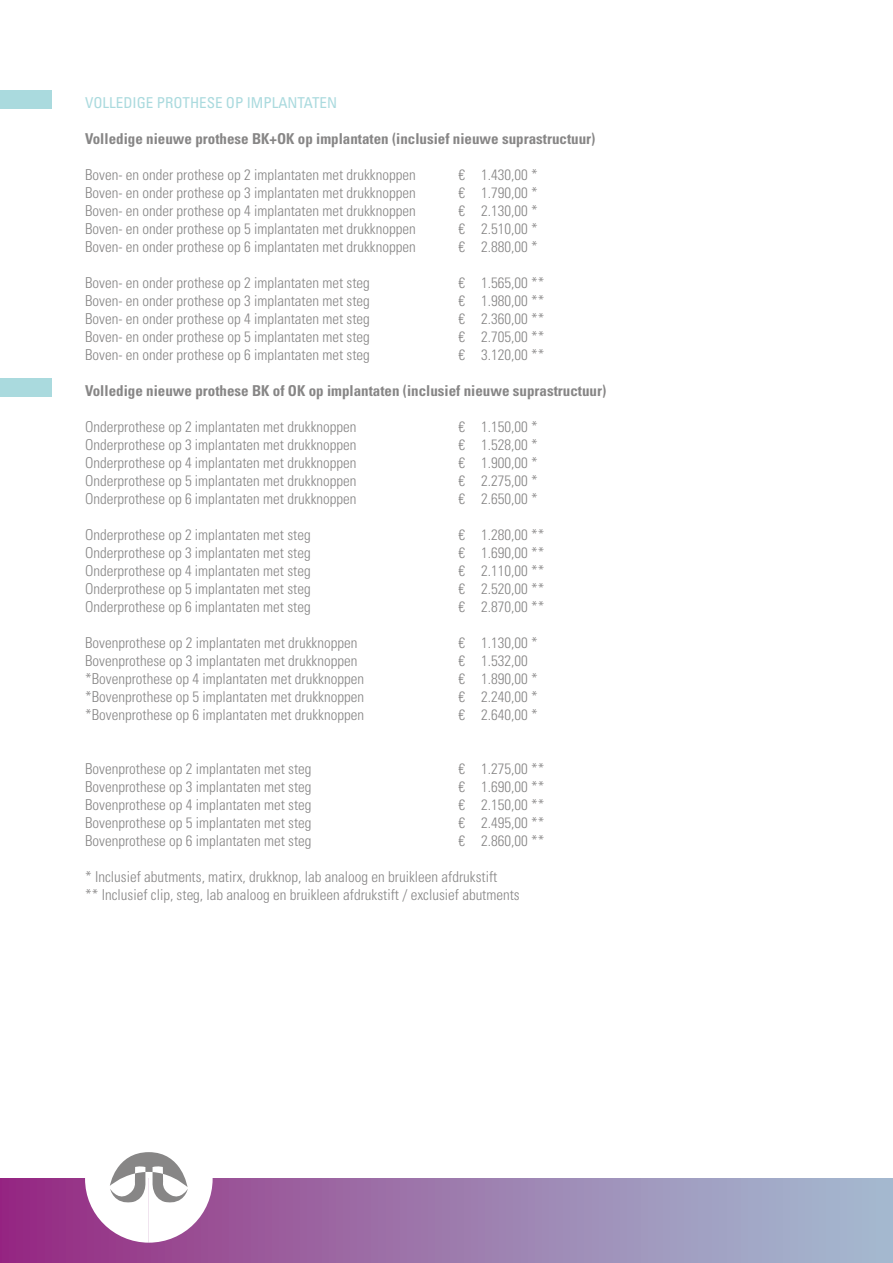
<style>
.page{position:relative;width:893px;height:1263px;background:#fff}
.page>*{position:absolute;margin:0;border:0;box-sizing:border-box;transform-origin:0 0}
.t1{font:300 condensed 15px/18px "Univers LT";color:#878686}
.t2{font:700 condensed 15px "Univers LT";color:#878686}
.t3{font:condensed 15px "Univers LT";color:#aadade}
</style>
<div class="page">
<div style="left:0;top:1178px;width:893px;height:85px;background:linear-gradient(to right,#962c83,#a4c0d4)"></div>
<svg style="left:85px;top:1152px;width:128px;height:90px"></svg>
<div style="left:0;top:90px;width:51px;height:18px;background:#aadade"></div>
<div style="left:0;top:378px;width:51px;height:18px;background:#aadade"></div>
<p class="t3" style="left:85px;top:93px;width:253px">VOLLEDIGE PROTHESE OP IMPLANTATEN</p>
<p class="t2" style="left:85px;top:129px;width:512px">Volledige nieuwe prothese BK+OK op implantaten (inclusief nieuwe suprastructuur)</p>
<p class="t1" style="left:85px;top:166px;width:332px">Boven- en onder prothese op 2 implantaten met drukknoppen</p>
<p class="t1" style="left:459px;top:166px;width:81px">€ 1.430,00 *</p>
<p class="t1" style="left:85px;top:184px;width:332px">Boven- en onder prothese op 3 implantaten met drukknoppen</p>
<p class="t1" style="left:459px;top:184px;width:81px">€ 1.790,00 *</p>
<p class="t1" style="left:85px;top:202px;width:332px">Boven- en onder prothese op 4 implantaten met drukknoppen</p>
<p class="t1" style="left:459px;top:202px;width:81px">€ 2.130,00 *</p>
<p class="t1" style="left:85px;top:220px;width:332px">Boven- en onder prothese op 5 implantaten met drukknoppen</p>
<p class="t1" style="left:459px;top:220px;width:81px">€ 2.510,00 *</p>
<p class="t1" style="left:85px;top:238px;width:332px">Boven- en onder prothese op 6 implantaten met drukknoppen</p>
<p class="t1" style="left:459px;top:238px;width:81px">€ 2.880,00 *</p>
<p class="t1" style="left:85px;top:274px;width:286px">Boven- en onder prothese op 2 implantaten met steg</p>
<p class="t1" style="left:459px;top:274px;width:87px">€ 1.565,00 **</p>
<p class="t1" style="left:85px;top:292px;width:286px">Boven- en onder prothese op 3 implantaten met steg</p>
<p class="t1" style="left:459px;top:292px;width:87px">€ 1.980,00 **</p>
<p class="t1" style="left:85px;top:310px;width:286px">Boven- en onder prothese op 4 implantaten met steg</p>
<p class="t1" style="left:459px;top:310px;width:87px">€ 2.360,00 **</p>
<p class="t1" style="left:85px;top:328px;width:286px">Boven- en onder prothese op 5 implantaten met steg</p>
<p class="t1" style="left:459px;top:328px;width:87px">€ 2.705,00 **</p>
<p class="t1" style="left:85px;top:346px;width:286px">Boven- en onder prothese op 6 implantaten met steg</p>
<p class="t1" style="left:459px;top:346px;width:87px">€ 3.120,00 **</p>
<p class="t2" style="left:85px;top:381px;width:523px">Volledige nieuwe prothese BK of OK op implantaten (inclusief nieuwe suprastructuur)</p>
<p class="t1" style="left:85px;top:418px;width:273px">Onderprothese op 2 implantaten met drukknoppen</p>
<p class="t1" style="left:459px;top:418px;width:81px">€ 1.150,00 *</p>
<p class="t1" style="left:85px;top:436px;width:273px">Onderprothese op 3 implantaten met drukknoppen</p>
<p class="t1" style="left:459px;top:436px;width:81px">€ 1.528,00 *</p>
<p class="t1" style="left:85px;top:454px;width:273px">Onderprothese op 4 implantaten met drukknoppen</p>
<p class="t1" style="left:459px;top:454px;width:81px">€ 1.900,00 *</p>
<p class="t1" style="left:85px;top:472px;width:273px">Onderprothese op 5 implantaten met drukknoppen</p>
<p class="t1" style="left:459px;top:472px;width:81px">€ 2.275,00 *</p>
<p class="t1" style="left:85px;top:490px;width:273px">Onderprothese op 6 implantaten met drukknoppen</p>
<p class="t1" style="left:459px;top:490px;width:81px">€ 2.650,00 *</p>
<p class="t1" style="left:85px;top:526px;width:227px">Onderprothese op 2 implantaten met steg</p>
<p class="t1" style="left:459px;top:526px;width:87px">€ 1.280,00 **</p>
<p class="t1" style="left:85px;top:544px;width:227px">Onderprothese op 3 implantaten met steg</p>
<p class="t1" style="left:459px;top:544px;width:87px">€ 1.690,00 **</p>
<p class="t1" style="left:85px;top:562px;width:227px">Onderprothese op 4 implantaten met steg</p>
<p class="t1" style="left:459px;top:562px;width:87px">€ 2.110,00 **</p>
<p class="t1" style="left:85px;top:580px;width:227px">Onderprothese op 5 implantaten met steg</p>
<p class="t1" style="left:459px;top:580px;width:87px">€ 2.520,00 **</p>
<p class="t1" style="left:85px;top:598px;width:227px">Onderprothese op 6 implantaten met steg</p>
<p class="t1" style="left:459px;top:598px;width:87px">€ 2.870,00 **</p>
<p class="t1" style="left:85px;top:634px;width:274px">Bovenprothese op 2 implantaten met drukknoppen</p>
<p class="t1" style="left:459px;top:634px;width:81px">€ 1.130,00 *</p>
<p class="t1" style="left:85px;top:652px;width:274px">Bovenprothese op 3 implantaten met drukknoppen</p>
<p class="t1" style="left:459px;top:652px;width:71px">€ 1.532,00</p>
<p class="t1" style="left:85px;top:670px;width:281px">*Bovenprothese op 4 implantaten met drukknoppen</p>
<p class="t1" style="left:459px;top:670px;width:81px">€ 1.890,00 *</p>
<p class="t1" style="left:85px;top:688px;width:281px">*Bovenprothese op 5 implantaten met drukknoppen</p>
<p class="t1" style="left:459px;top:688px;width:81px">€ 2.240,00 *</p>
<p class="t1" style="left:85px;top:706px;width:281px">*Bovenprothese op 6 implantaten met drukknoppen</p>
<p class="t1" style="left:459px;top:706px;width:81px">€ 2.640,00 *</p>
<p class="t1" style="left:85px;top:760px;width:228px">Bovenprothese op 2 implantaten met steg</p>
<p class="t1" style="left:459px;top:760px;width:87px">€ 1.275,00 **</p>
<p class="t1" style="left:85px;top:778px;width:228px">Bovenprothese op 3 implantaten met steg</p>
<p class="t1" style="left:459px;top:778px;width:87px">€ 1.690,00 **</p>
<p class="t1" style="left:85px;top:796px;width:228px">Bovenprothese op 4 implantaten met steg</p>
<p class="t1" style="left:459px;top:796px;width:87px">€ 2.150,00 **</p>
<p class="t1" style="left:85px;top:814px;width:228px">Bovenprothese op 5 implantaten met steg</p>
<p class="t1" style="left:459px;top:814px;width:87px">€ 2.495,00 **</p>
<p class="t1" style="left:85px;top:832px;width:228px">Bovenprothese op 6 implantaten met steg</p>
<p class="t1" style="left:459px;top:832px;width:87px">€ 2.860,00 **</p>
<p class="t1" style="left:85px;top:868px;width:436px">* Inclusief abutments, matirx, drukknop, lab analoog en bruikleen afdrukstift<br>** Inclusief clip, steg, lab analoog en bruikleen afdrukstift / exclusief abutments</p>
</div>
